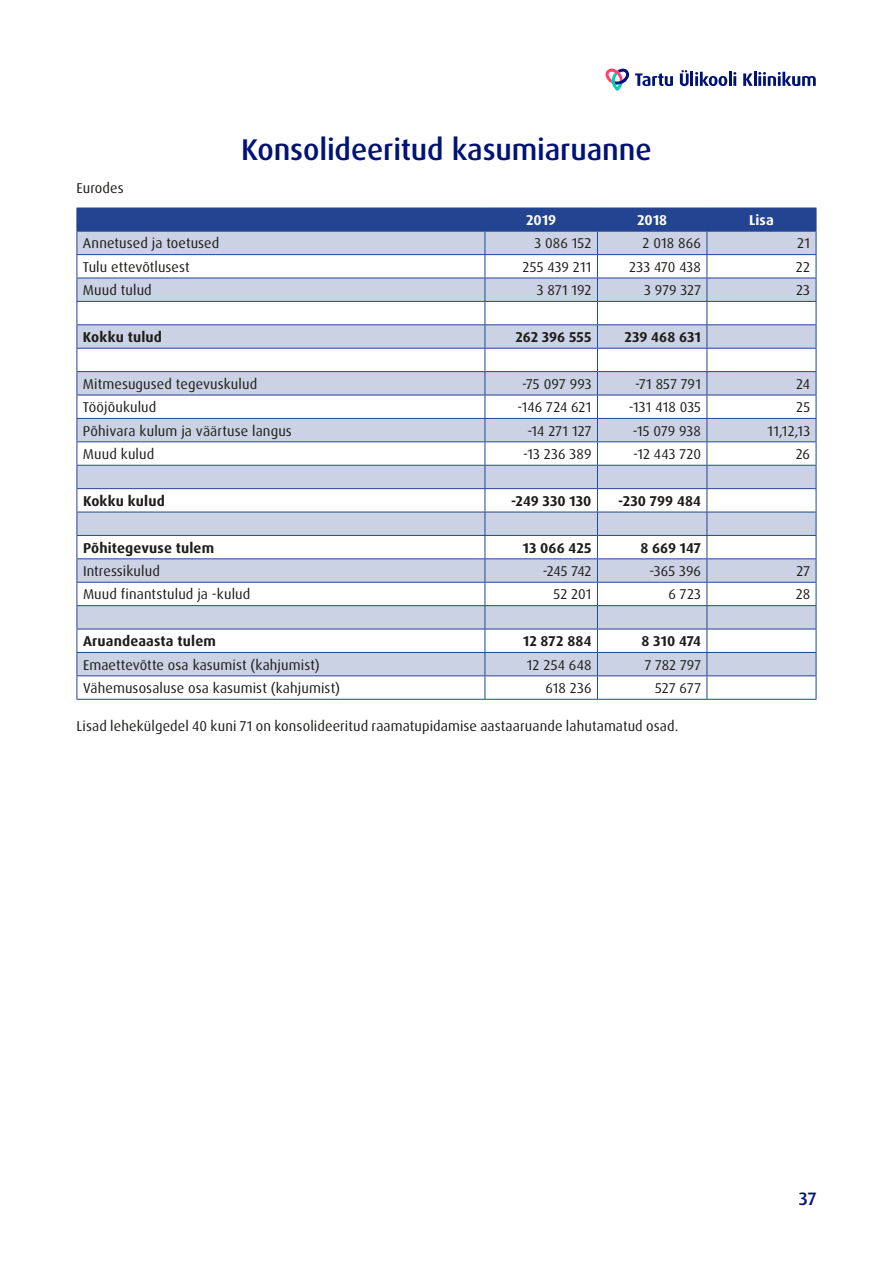
<style>
.page{position:relative;width:893px;height:1263px;background:#fff}
.page>*{position:absolute;margin:0;border:0;box-sizing:border-box;transform-origin:0 0}
.t1{font:500 30px "Dax Pro";letter-spacing:-.005em;color:#001374}
.t2{font:500 18px "Dax Pro";color:#001374}
.t3{font:14.25px "Dax Pro";letter-spacing:.01em;color:#1d1d1b}
.t4{font:700 14.25px "Dax Pro";letter-spacing:.01em;color:#1d1d1b}
.t5{font:700 14.25px "Dax Pro";letter-spacing:.005em;color:#fff}
</style>
<div class="page">
<svg style="left:635px;top:73px;width:38px;height:13px"></svg>
<svg style="left:680px;top:70px;width:47px;height:16px"></svg>
<hr style="left:729px;top:72px;width:3px;height:14px;background:#001275">
<svg style="left:733px;top:72px;width:3px;height:14px"></svg>
<svg style="left:743px;top:72px;width:73px;height:14px"></svg>
<svg style="left:605px;top:69px;width:24px;height:22px"></svg>
<hr style="left:77px;top:699px;width:408px;height:1px;background:#234591">
<hr style="left:485px;top:699px;width:112px;height:1px;background:#234591">
<hr style="left:597px;top:699px;width:110px;height:1px;background:#234591">
<svg style="left:77px;top:208px;width:740px;height:491px"></svg>
<hr style="left:707px;top:699px;width:109px;height:1px;background:#234591">
<p class="t3" style="left:77px;top:178px;width:49px">Eurodes</p>
<h1 class="t1" style="left:241px;top:130px;width:412px">Konsolideeritud kasumiaruanne</h1>
<p class="t5" style="left:526px;top:211px;width:31px">2019</p>
<p class="t5" style="left:637px;top:211px;width:31px">2018</p>
<p class="t5" style="left:749px;top:211px;width:26px">Lisa</p>
<p class="t3" style="left:83px;top:234px;width:138px">Annetused ja toetused</p>
<p class="t3" style="left:534px;top:234px;width:59px">3 086 152</p>
<p class="t3" style="left:642px;top:234px;width:60px">2 018 866</p>
<p class="t3" style="left:797px;top:234px;width:14px">21</p>
<p class="t3" style="left:83px;top:258px;width:108px">Tulu ettevõtlusest</p>
<p class="t3" style="left:523px;top:258px;width:70px">255 439 211</p>
<p class="t3" style="left:629px;top:258px;width:73px">233 470 438</p>
<p class="t3" style="left:796px;top:258px;width:16px">22</p>
<p class="t3" style="left:83px;top:281px;width:70px">Muud tulud</p>
<p class="t3" style="left:537px;top:281px;width:56px">3 871 192</p>
<p class="t3" style="left:644px;top:281px;width:58px">3 979 327</p>
<p class="t3" style="left:796px;top:281px;width:16px">23</p>
<p class="t4" style="left:83px;top:328px;width:81px">Kokku tulud</p>
<p class="t4" style="left:515px;top:328px;width:78px">262 396 555</p>
<p class="t4" style="left:624px;top:328px;width:78px">239 468 631</p>
<p class="t3" style="left:83px;top:375px;width:176px">Mitmesugused tegevuskulud</p>
<p class="t3" style="left:522px;top:375px;width:71px">-75 097 993</p>
<p class="t3" style="left:635px;top:375px;width:68px">-71 857 791</p>
<p class="t3" style="left:796px;top:375px;width:15px">24</p>
<p class="t3" style="left:83px;top:398px;width:75px">Tööjõukulud</p>
<p class="t3" style="left:518px;top:398px;width:75px">-146 724 621</p>
<p class="t3" style="left:629px;top:398px;width:74px">-131 418 035</p>
<p class="t3" style="left:796px;top:398px;width:16px">25</p>
<p class="t3" style="left:83px;top:421px;width:210px">Põhivara kulum ja väärtuse langus</p>
<p class="t3" style="left:527px;top:421px;width:66px">-14 271 127</p>
<p class="t3" style="left:633px;top:421px;width:70px">-15 079 938</p>
<p class="t3" style="left:768px;top:421px;width:44px">11,12,13</p>
<p class="t3" style="left:83px;top:445px;width:73px">Muud kulud</p>
<p class="t3" style="left:523px;top:445px;width:70px">-13 236 389</p>
<p class="t3" style="left:633px;top:445px;width:69px">-12 443 720</p>
<p class="t3" style="left:796px;top:445px;width:16px">26</p>
<p class="t4" style="left:83px;top:492px;width:83px">Kokku kulud</p>
<p class="t4" style="left:511px;top:492px;width:82px">-249 330 130</p>
<p class="t4" style="left:618px;top:492px;width:84px">-230 799 484</p>
<p class="t4" style="left:83px;top:538px;width:133px">Põhitegevuse tulem</p>
<p class="t4" style="left:523px;top:538px;width:70px">13 066 425</p>
<p class="t4" style="left:640px;top:538px;width:62px">8 669 147</p>
<p class="t3" style="left:83px;top:562px;width:78px">Intressikulud</p>
<p class="t3" style="left:543px;top:562px;width:50px">-245 742</p>
<p class="t3" style="left:649px;top:562px;width:53px">-365 396</p>
<p class="t3" style="left:796px;top:562px;width:15px">27</p>
<p class="t3" style="left:83px;top:585px;width:169px">Muud finantstulud ja -kulud</p>
<p class="t3" style="left:553px;top:585px;width:40px">52 201</p>
<p class="t3" style="left:668px;top:585px;width:34px">6 723</p>
<p class="t3" style="left:796px;top:585px;width:16px">28</p>
<p class="t4" style="left:83px;top:632px;width:134px">Aruandeaasta tulem</p>
<p class="t4" style="left:523px;top:632px;width:70px">12 872 884</p>
<p class="t4" style="left:641px;top:632px;width:61px">8 310 474</p>
<p class="t3" style="left:83px;top:655px;width:238px">Emaettevõtte osa kasumist (kahjumist)</p>
<p class="t3" style="left:527px;top:655px;width:66px">12 254 648</p>
<p class="t3" style="left:645px;top:655px;width:58px">7 782 797</p>
<p class="t3" style="left:83px;top:679px;width:258px">Vähemusosaluse osa kasumist (kahjumist)</p>
<p class="t3" style="left:545px;top:679px;width:48px">618 236</p>
<p class="t3" style="left:655px;top:679px;width:48px">527 677</p>
<p class="t3" style="left:77px;top:717px;width:603px">Lisad lehekülgedel 40 kuni 71 on konsolideeritud raamatupidamise aastaaruande lahutamatud osad.</p>
<p class="t2" style="left:799px;top:1187px;width:19px">37</p>
</div>
